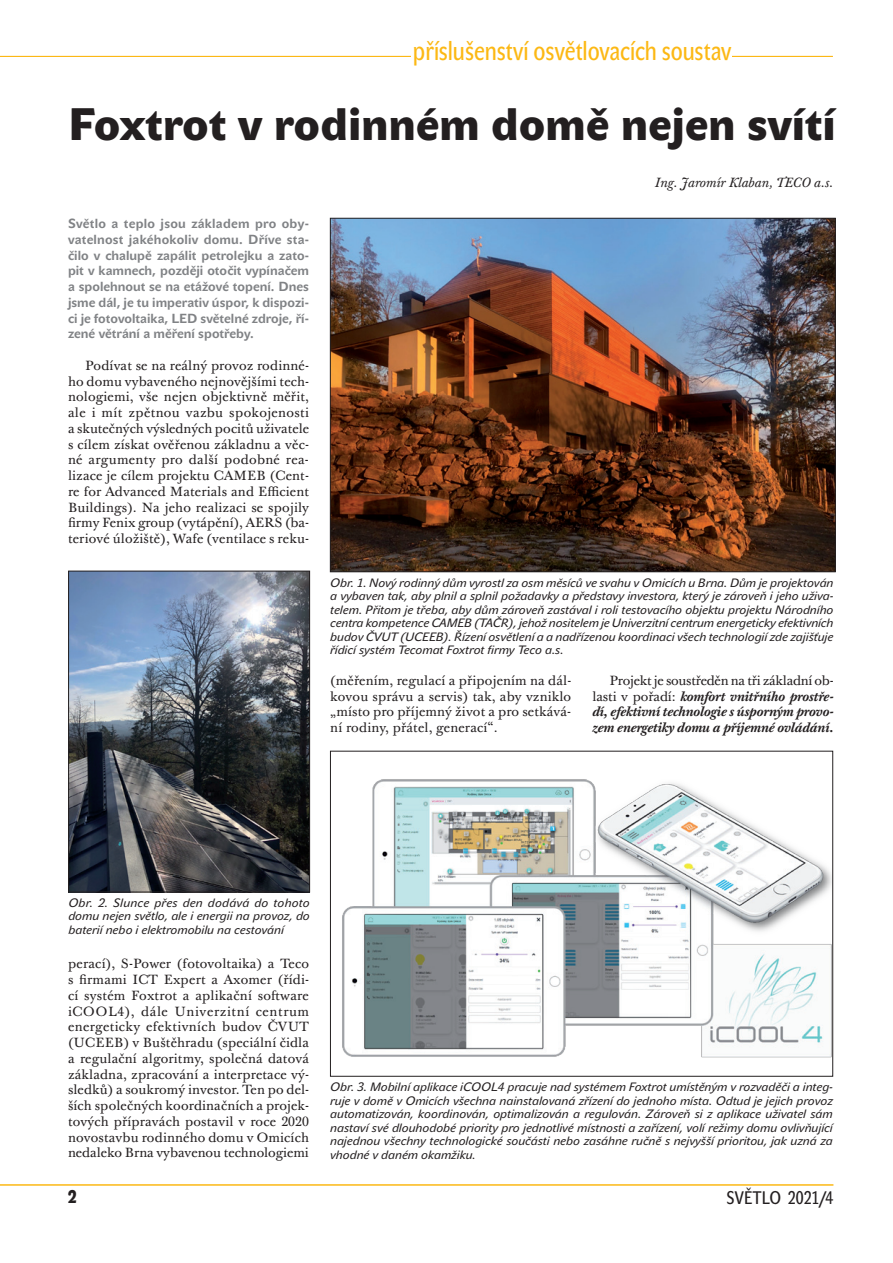
<style>
.page{position:relative;width:893px;height:1263px;background:#fff}
.page>*{position:absolute;margin:0;border:0;box-sizing:border-box;transform-origin:0 0}
.t1{font:45px "John Sans Black CE";letter-spacing:.01em;color:#231f20}
.t2{font:27px "John Sans Cond Tx NCE";letter-spacing:-.005em;color:#fcb814}
.t3{font:18px "John Sans Cond Tx NCE";letter-spacing:.01em;color:#231f20}
.t4{font:18px "John Sans Cond Black SCCE";color:#231f20}
.t5{font:13.05px/15.8px "Baskerville Ten OT";letter-spacing:.01em;color:#231f20;text-align:justify}
.t6{font:700 13.05px/15.8px "John Sans Tx NCE";color:#808285;text-align:justify}
.t7{font:italic 700 13.05px/15.8px "Baskerville Ten OT";letter-spacing:-.01em;color:#231f20;text-align:justify}
.t8{font:italic 13.05px "Baskerville Ten OT";color:#231f20}
.t9{font:italic 12px/13.5px "John Sans Tx NCE";color:#231f20;text-align:justify}
.s1{font-weight:400;font-style:normal}
.s2{font-style:normal}
</style>
<div class="page">
<hr style="left:0;top:1184px;width:833px;height:2px;background:#fcb814">
<hr style="left:0;top:56px;width:833px;height:1px;background:#fcb814">
<div style="left:411px;top:40px;width:320px;height:30px;background:#fff"></div>
<img style="left:70px;top:573px;width:238px;height:317px">
<div style="left:68px;top:571px;width:242px;height:321px;border:1px solid #231f20"></div>
<img style="left:342px;top:779px;width:489px;height:279px">
<div style="left:330px;top:751px;width:503px;height:325px;border:1px solid #231f20"></div>
<img style="left:332px;top:220px;width:501px;height:350px">
<h2 class="t2" style="left:413px;top:35px;width:320px">příslušenství osvětlovacích soustav</h2>
<h1 class="t1" style="left:68px;top:98px;width:769px">Foxtrot v rodinném domě nejen svítí</h1>
<p class="t8" style="left:655px;top:174px;width:180px">Ing. Jaromír Klaban, TECO a.s.</p>
<p class="t6" style="left:68px;top:216px;width:242px">Světlo a teplo jsou základem pro oby&shy;vatelnost jakéhokoliv domu. Dříve sta&shy;čilo v chalupě zapálit petrolejku a zato&shy;pit v kamnech, později otočit vypínačem a spolehnout se na etážové topení. Dnes jsme dál, je tu imperativ úspor, k dispozi&shy;ci je fotovoltaika, LED světelné zdroje, ří&shy;zené větrání a měření spotřeby.</p>
<p class="t5" style="left:68px;top:358px;width:243px;text-indent:17px">Podívat se na reálný provoz rodinné&shy;ho domu vybaveného nejnovějšími tech&shy;nologiemi, vše nejen objektivně měřit, ale i mít zpětnou vazbu spokojenosti a skutečných výsledných pocitů uživatele s cílem získat ověřenou základnu a věc&shy;né argumenty pro další podobné rea&shy;lizace je cílem projektu CAMEB (Cent&shy;re for Advanced Materials and Efficient Buildings). Na jeho realizaci se spojily firmy Fenix group (vytápění), AERS (ba&shy;teriové úložiště), Wafe (ventilace s reku-</p>
<p class="t9" style="left:330px;top:576px;width:505px">Obr. 1. Nový rodinný dům vyrostl za osm měsíců ve svahu v Omicích u Brna. Dům je projektován a vybaven tak, aby plnil a splnil požadavky a představy investora, který je zároveň i jeho uživa&shy;telem. Přitom je třeba, aby dům zároveň zastával i roli testovacího objektu projektu Národního centra kompetence CAMEB (TAČR), jehož nositelem je Univerzitní centrum energeticky efektivních budov ČVUT (UCEEB). Řízení osvětlení a a nadřízenou koordinaci všech technologií zde zajišťuje řídicí systém Tecomat Foxtrot firmy Teco a.s.</p>
<p class="t5" style="left:330px;top:673px;width:242px">(měřením, regulací a připojením na dál&shy;kovou správu a servis) tak, aby vzniklo „místo pro příjemný život a pro setkává&shy;ní rodiny, přátel, generací“.</p>
<p class="t7" style="left:592px;top:673px;width:243px;text-indent:17px"><span class="s1">Projekt je soustředěn na tři základní ob&shy;lasti v pořadí:</span> komfort vnitřního prostře&shy;dí, efektivní technologie s úsporným provo&shy;zem energetiky domu a příjemné ovládání<span class="s2">.</span></p>
<p class="t9" style="left:68px;top:896px;width:243px">Obr. 2. Slunce přes den dodává do tohoto domu nejen světlo, ale i energii na provoz, do baterií nebo i elektromobilu na cestování</p>
<p class="t5" style="left:68px;top:956px;width:243px">perací), S-Power (fotovoltaika) a Teco s firmami ICT Expert a Axomer (řídi&shy;cí systém Foxtrot a aplikační software iCOOL4), dále Univerzitní centrum energeticky efektivních budov ČVUT (UCEEB) v Buštěhradu (speciální čidla a regulační algoritmy, společná datová základna, zpracování a interpretace vý&shy;sledků) a soukromý investor. Ten po del&shy;ších společných koordinačních a projek&shy;tových přípravách postavil v roce 2020 novostavbu rodinného domu v Omicích nedaleko Brna vybavenou technologiemi</p>
<p class="t9" style="left:330px;top:1080px;width:504px">Obr. 3. Mobilní aplikace iCOOL4 pracuje nad systémem Foxtrot umístěným v rozvaděči a integ&shy;ruje v domě v Omicích všechna nainstalovaná zřízení do jednoho místa. Odtud je jejich provoz automatizován, koordinován, optimalizován a regulován. Zároveň si z aplikace uživatel sám nastaví své dlouhodobé priority pro jednotlivé místnosti a zařízení, volí režimy domu ovlivňující najednou všechny technologické součásti nebo zasáhne ručně s nejvyšší prioritou, jak uzná za vhodné v daném okamžiku.</p>
<h3 class="t4" style="left:68px;top:1186px;width:10px">2</h3>
<h3 class="t3" style="left:727px;top:1187px;width:108px">SVĚTLO 2021/4</h3>
</div>
